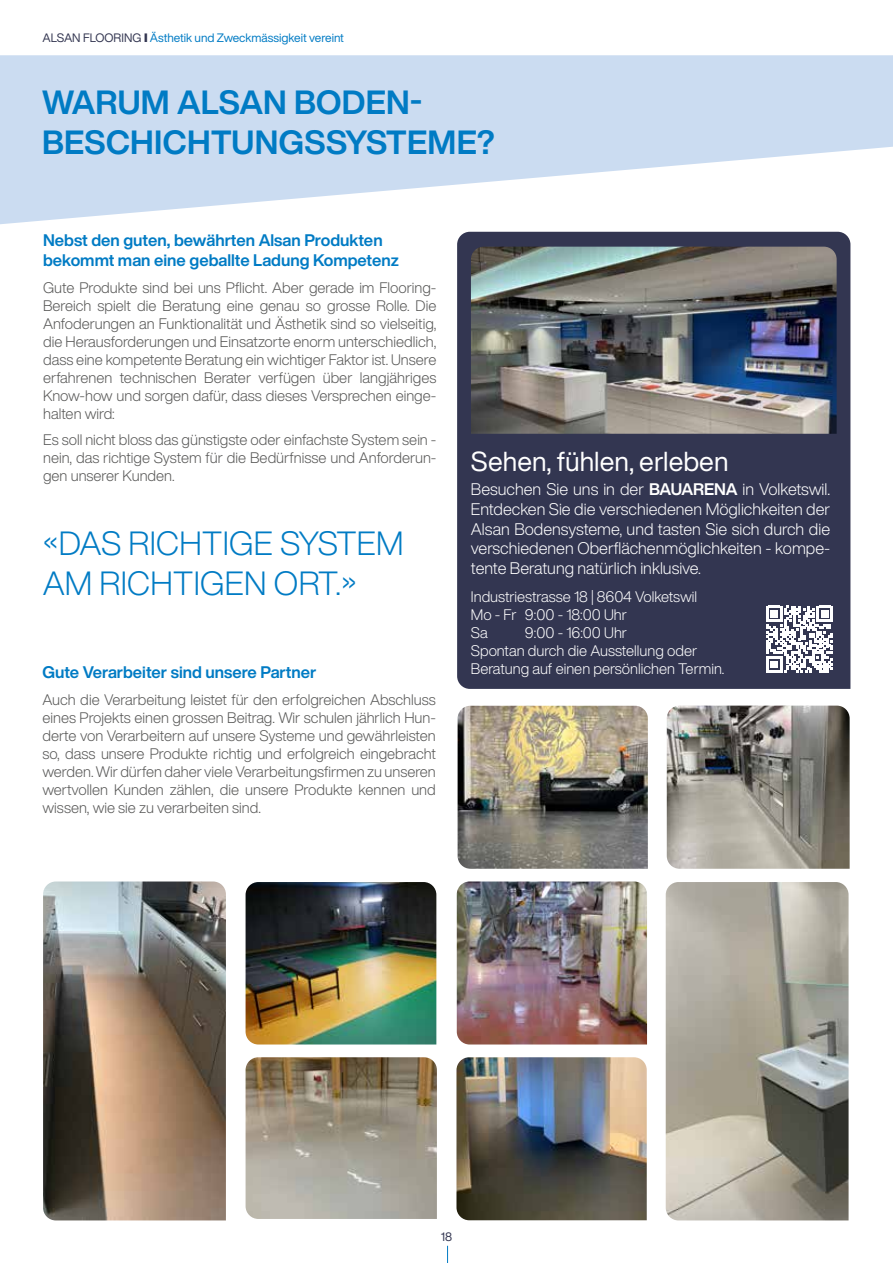
<style>
.page{position:relative;width:893px;height:1263px;background:#fff}
.page>*{position:absolute;margin:0;border:0;box-sizing:border-box;transform-origin:0 0}
.t1{font:700 33px/39.6px "Helvetica Now Display";letter-spacing:.01em;color:#007bc4}
.t2{font:300 33px/39.6px "Helvetica Now Display";letter-spacing:.01em;color:#007bc4}
.t3{font:27px "Helvetica Now Display";color:#fff}
.t4{font:300 16.5px/19.8px "Helvetica Now Display";color:#fff;text-align:justify}
.t5{font:700 16.5px/19.8px "Helvetica Now Display";color:#007bc4}
.t6{font:300 15px/18px "Helvetica Now Display";color:#575756;text-align:justify}
.t7{font:300 15px/18px "Helvetica Now Display";color:#fff}
.t8{font:12px "Helvetica Now Display";color:#007bc4}
.t9{font:12px "Helvetica Now Display";color:#333651}
.s1{color:#333651}
.s2{font-weight:900;color:#333651}
.s3{font-weight:700}
</style>
<div class="page">
<svg style="left:447px;top:1246px;width:1px;height:17px"></svg>
<svg style="left:0;top:55px;width:893px;height:169px;fill:#cbdcf1"></svg>
<img style="left:458px;top:706px;width:190px;height:163px">
<img style="left:667px;top:706px;width:183px;height:163px">
<img style="left:43px;top:881px;width:183px;height:339px">
<img style="left:246px;top:882px;width:190px;height:162px">
<img style="left:457px;top:881px;width:190px;height:163px">
<img style="left:246px;top:1057px;width:191px;height:162px">
<img style="left:456px;top:1057px;width:191px;height:163px">
<img style="left:666px;top:882px;width:183px;height:338px">
<div style="left:457px;top:232px;width:393px;height:457px;background:#333651"></div>
<img style="left:471px;top:247px;width:366px;height:187px">
<svg style="left:766px;top:606px;width:67px;height:66px"></svg>
<p class="t8" style="left:43px;top:30px;width:303px"><span class="s1">ALSAN FLOORING</span> <span class="s2">I</span> Ästhetik und Zweckmässigkeit vereint</p>
<h1 class="t1" style="left:42px;top:82px;width:454px">WARUM ALSAN BODEN-<br>BESCHICHTUNGSSYSTEME?</h1>
<p class="t5" style="left:43px;top:230px;width:357px">Nebst den guten, bewährten Alsan Produkten bekommt man eine geballte Ladung Kompetenz</p>
<p class="t6" style="left:43px;top:278px;width:395px">Gute Produkte sind bei uns Pflicht. Aber gerade im Flooring-Bereich spielt die Beratung eine genau so grosse Rolle. Die Anfoderungen an Funktionalität und Ästhetik sind so vielseitig, die Herausforderungen und Einsatzorte enorm unterschiedlich, dass eine kompetente Beratung ein wichtiger Faktor ist. Unsere erfahrenen technischen Berater verfügen über langjähriges Know-how und sorgen dafür, dass dieses Versprechen einge&shy;halten wird:</p>
<p class="t6" style="left:43px;top:430px;width:395px">Es soll nicht bloss das günstigste oder einfachste System sein - nein, das richtige System für die Bedürfnisse und Anforderun&shy;gen unserer Kunden.</p>
<h1 class="t2" style="left:43px;top:523px;width:363px">«DAS RICHTIGE SYSTEM<br>AM RICHTIGEN ORT.»</h1>
<p class="t5" style="left:43px;top:662px;width:275px">Gute Verarbeiter sind unsere Partner</p>
<p class="t6" style="left:43px;top:690px;width:395px">Auch die Verarbeitung leistet für den erfolgreichen Abschluss eines Projekts einen grossen Beitrag. Wir schulen jährlich Hun&shy;derte von Verarbeitern auf unsere Systeme und gewährleisten so, dass unsere Produkte richtig und erfolgreich eingebracht werden. Wir dürfen daher viele Verarbeitungsfirmen zu unseren wertvollen Kunden zählen, die unsere Produkte kennen und wissen, wie sie zu verarbeiten sind.</p>
<h2 class="t3" style="left:471px;top:443px;width:259px">Sehen, fühlen, erleben</h2>
<p class="t4" style="left:471px;top:479px;width:361px">Besuchen Sie uns in der <span class="s3">BAUARENA</span> in Volketswil.<br>Entdecken Sie die verschiedenen Möglichkeiten der Alsan Bodensysteme, und tasten Sie sich durch die verschiedenen Oberflächenmöglichkeiten - kompe&shy;tente Beratung natürlich inklusive.</p>
<p class="t7" style="left:471px;top:588px;width:228px">Industriestrasse 18 | 8604 Volketswil<br>Mo - Fr 9:00 - 18:00 Uhr<br>Sa</p>
<p class="t7" style="left:471px;top:624px;width:255px;text-indent:54px">9:00 - 16:00 Uhr<br>Spontan durch die Ausstellung oder<br>Beratung auf einen persönlichen Termin.</p>
<p class="t9" style="left:441px;top:1229px;width:13px">18</p>
</div>
